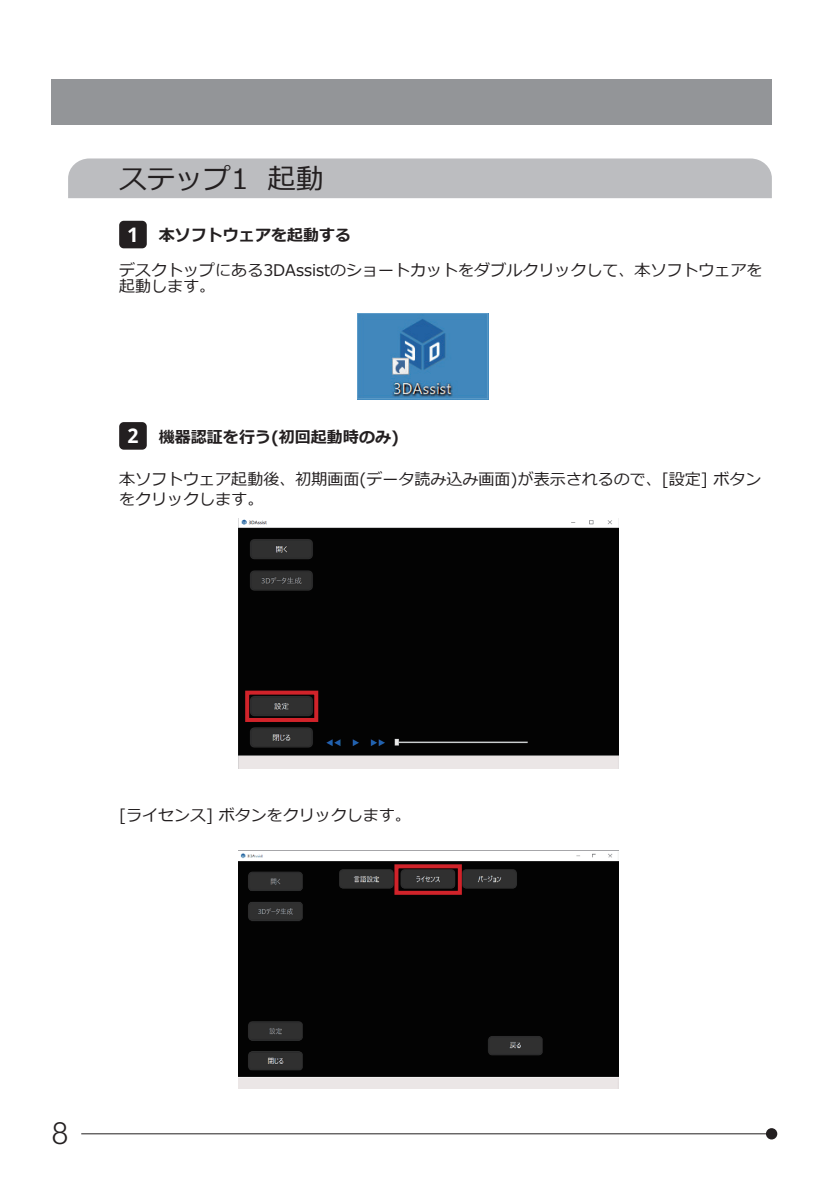
<style>
.page{position:relative;width:840px;height:1191px;background:#fff}
.page>*{position:absolute;margin:0;border:0;box-sizing:border-box;transform-origin:0 0}
.t1{font:30px "Olympus Leicht Normal";color:#231f20}
.t2{font:28px "Meiryo";color:#231f20}
.t3{font:700 20.2px "Noto Sans";color:#fff}
.t4{font:16px/16px "Meiryo";color:#231f20}
.t5{font:700 16px "Meiryo";color:#231f20}
</style>
<div class="page">
<div style="left:765px;top:1128px;width:11px;height:11px;background:#231f20;border-radius:50%"></div>
<hr style="left:81px;top:1133px;width:690px;height:1px;background:#231f20">
<div style="left:51px;top:79px;width:720px;height:46px;background:#939598"></div>
<div style="left:68px;top:158px;width:703px;height:40px;background:#bcbdc0"></div>
<div style="left:119px;top:221px;width:28px;height:27px;background:#231f20;border-radius:5px"></div>
<img style="left:357px;top:313px;width:131px;height:86px">
<div style="left:119px;top:422px;width:28px;height:28px;background:#231f20;border-radius:5px"></div>
<img style="left:238px;top:519px;width:380px;height:249px">
<img style="left:238px;top:850px;width:380px;height:239px">
<div style="left:394px;top:864px;width:67px;height:30px;border:4px solid #d1232a"></div>
<div style="left:245px;top:690px;width:73px;height:32px;border:4px solid #d1232a"></div>
<h2 class="t2" style="left:119px;top:159px;width:206px">ステップ1 起動</h2>
<p class="t5" style="left:159px;top:224px;width:193px">本ソフトウェアを起動する</p>
<p class="t4" style="left:119px;top:263px;width:644px">デスクトップにある3DAssistのショートカットをダブルクリックして、本ソフトウェアを起動します。</p>
<p class="t3" style="left:127px;top:220px;width:13px">1</p>
<p class="t3" style="left:127px;top:421px;width:13px">2</p>
<p class="t5" style="left:159px;top:425px;width:241px">機器認証を行う(初回起動時のみ)</p>
<p class="t4" style="left:119px;top:470px;width:643px;line-height:20px">本ソフトウェア起動後、初期画面(データ読み込み画面)が表示されるので、[設定] ボタンをクリックします。</p>
<p class="t4" style="left:119px;top:808px;width:293px">[ライセンス] ボタンをクリックします。</p>
<h1 class="t1" style="left:52px;top:1115px;width:17px">8</h1>
</div>
